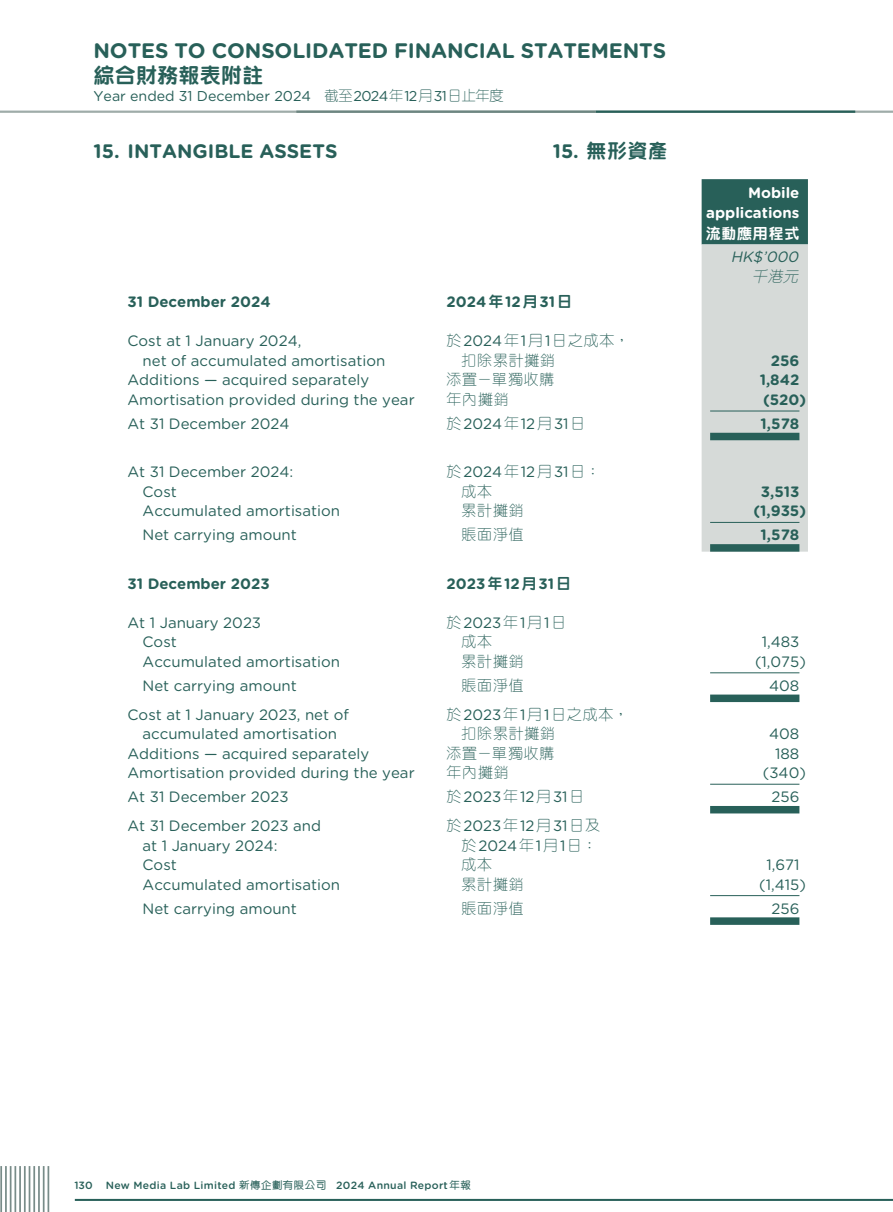
<style>
.page{position:relative;width:893px;height:1212px;background:#fff}
.page>*{position:absolute;margin:0;border:0;box-sizing:border-box;transform-origin:0 0}
.t1{font:700 21px "Gotham Rounded";letter-spacing:-.005em;color:#286059}
.t2{font:800 21px "M Yuen HK";letter-spacing:.015em;color:#286059}
._01_H1{font:700 19.5px "Gotham Rounded";color:#286059}
._01_H1-2{font:800 19.5px "M Yuen HK";color:#286059}
._50_Table_txt{font:15px/19.5px "Gotham Rounded";color:#286059}
._50_Table_txt-2{font:300 15px/19.5px "M Yuen HK";letter-spacing:.05em;color:#286059}
._50_Table_txt-3{font:700 15px "Gotham Rounded";color:#286059}
._50_Table_txt-4{font:700 15px "Gotham Rounded";color:#fff}
._50_Table_txt-5{font:italic 15px "Gotham Rounded";color:#286059}
._50_Table_txt-6{font:800 15px "M Yuen HK";letter-spacing:.05em;color:#fff}
._50_Table_txt-7{font:italic 300 15px "M Yuen HK";color:#286059}
.t3{font:14.25px "Gotham Rounded";color:#286059}
.t4{font:500 10.5px "Gotham Rounded";letter-spacing:.025em;color:#286059}
.s1{font-family:"M Yuen HK";font-weight:300}
.s2{font-family:"Gotham Rounded";font-weight:700}
.s3{font-family:"M Yuen HK";font-weight:800}
.s4{font-family:"Gotham Rounded";font-weight:400}
.s5{font-family:"M Yuen HK"}
</style>
<div class="page">
<hr style="left:75px;top:1199px;width:818px;height:2px;background:#286059">
<hr style="left:0;top:111px;width:893px;height:2px;background:#9faca9">
<hr style="left:596px;top:111px;width:259px;height:2px;background:#286059">
<hr style="left:296px;top:111px;width:300px;height:2px;background:#6d8681">
<hr style="left:0;top:1166px;width:2px;height:46px;background:#788c89">
<hr style="left:5px;top:1166px;width:2px;height:46px;background:#788c89">
<hr style="left:10px;top:1166px;width:2px;height:46px;background:#788c89">
<hr style="left:14px;top:1166px;width:2px;height:46px;background:#788c89">
<hr style="left:24px;top:1166px;width:2px;height:46px;background:#788c89">
<hr style="left:19px;top:1166px;width:2px;height:46px;background:#788c89">
<hr style="left:29px;top:1166px;width:1px;height:46px;background:#788c89">
<hr style="left:33px;top:1166px;width:2px;height:46px;background:#788c89">
<hr style="left:38px;top:1166px;width:2px;height:46px;background:#788c89">
<hr style="left:43px;top:1166px;width:2px;height:46px;background:#788c89">
<hr style="left:48px;top:1166px;width:1px;height:46px;background:#788c89">
<svg style="left:702px;top:179px;width:106px;height:373px;background:#b6c3c0"></svg>
<hr style="left:710px;top:411px;width:89px;height:1px;background:#286059">
<div style="left:710px;top:433px;width:89px;height:7px;background:#286059"></div>
<hr style="left:710px;top:522px;width:89px;height:1px;background:#286059">
<div style="left:710px;top:544px;width:89px;height:8px;background:#286059"></div>
<hr style="left:710px;top:672px;width:89px;height:1px;background:#286059">
<div style="left:710px;top:694px;width:89px;height:8px;background:#286059"></div>
<hr style="left:710px;top:784px;width:89px;height:1px;background:#286059">
<div style="left:710px;top:806px;width:89px;height:7px;background:#286059"></div>
<hr style="left:710px;top:895px;width:89px;height:1px;background:#286059">
<div style="left:710px;top:917px;width:89px;height:8px;background:#286059"></div>
<h1 class="t1" style="left:94px;top:35px;width:574px">NOTES TO CONSOLIDATED FINANCIAL STATEMENTS</h1>
<h1 class="t2" style="left:94px;top:65px;width:171px">綜合財務報表附註</h1>
<p class="t3" style="left:94px;top:86px;width:411px">Year ended 31 December 2024 <span class="s1">截至</span>2024<span class="s1">年</span>12<span class="s1">月</span>31<span class="s1">日止年度</span></p>
<p class="_01_H1" style="left:94px;top:137px;width:245px">15. INTANGIBLE ASSETS</p>
<p class="_01_H1-2" style="left:553px;top:141px;width:116px"><span class="s2">15.</span> 無形資產</p>
<p class="_50_Table_txt-3" style="left:128px;top:291px;width:145px">31 December 2024</p>
<p class="_50_Table_txt-3" style="left:446px;top:291px;width:127px">2024<span class="s3">年</span>12<span class="s3">月</span>31<span class="s3">日</span></p>
<p class="_50_Table_txt" style="left:143px;top:331px;width:244px;text-indent:-15px">Cost at 1 January 2024,<br>net of accumulated amortisation</p>
<p class="_50_Table_txt-2" style="left:461px;top:330px;width:169px;text-indent:-15px">於<span class="s4">2024</span>年<span class="s4">1</span>月<span class="s4">1</span>日之成本，扣除累計攤銷</p>
<p class="_50_Table_txt-4" style="left:748px;top:182px;width:53px">Mobile</p>
<p class="_50_Table_txt-4" style="left:706px;top:202px;width:95px">applications</p>
<p class="_50_Table_txt-6" style="left:706px;top:226px;width:95px">流動應用程式</p>
<p class="_50_Table_txt-5" style="left:731px;top:246px;width:73px">HK$’000</p>
<p class="_50_Table_txt-7" style="left:752px;top:266px;width:52px">千港元</p>
<p class="_50_Table_txt-3" style="left:771px;top:350px;width:30px">256</p>
<p class="_50_Table_txt" style="left:128px;top:370px;width:243px">Additions — acquired separately</p>
<p class="_50_Table_txt-2" style="left:446px;top:369px;width:109px">添置－單獨收購</p>
<p class="_50_Table_txt-3" style="left:760px;top:369px;width:41px">1,842</p>
<p class="_50_Table_txt" style="left:128px;top:389px;width:289px">Amortisation provided during the year</p>
<p class="_50_Table_txt-2" style="left:446px;top:389px;width:64px">年內攤銷</p>
<p class="_50_Table_txt-3" style="left:763px;top:389px;width:45px">(520)</p>
<p class="_50_Table_txt" style="left:128px;top:413px;width:163px">At 31 December 2024</p>
<p class="_50_Table_txt" style="left:446px;top:413px;width:140px"><span class="s1">於</span>2024<span class="s1">年</span>12<span class="s1">月</span>31<span class="s1">日</span></p>
<p class="_50_Table_txt-3" style="left:761px;top:413px;width:40px">1,578</p>
<p class="_50_Table_txt" style="left:128px;top:462px;width:167px">At 31 December 2024:</p>
<p class="_50_Table_txt" style="left:446px;top:462px;width:155px"><span class="s1">於</span>2024<span class="s1">年</span>12<span class="s1">月</span>31<span class="s1">日：</span></p>
<p class="_50_Table_txt" style="left:143px;top:481px;width:36px">Cost</p>
<p class="_50_Table_txt-2" style="left:461px;top:481px;width:32px">成本</p>
<p class="_50_Table_txt-3" style="left:761px;top:480px;width:40px">3,513</p>
<p class="_50_Table_txt" style="left:143px;top:501px;width:199px">Accumulated amortisation</p>
<p class="_50_Table_txt-2" style="left:461px;top:500px;width:64px">累計攤銷</p>
<p class="_50_Table_txt-3" style="left:753px;top:500px;width:54px">(1,935)</p>
<p class="_50_Table_txt" style="left:143px;top:525px;width:156px">Net carrying amount</p>
<p class="_50_Table_txt-2" style="left:461px;top:524px;width:64px">賬面淨值</p>
<p class="_50_Table_txt-3" style="left:761px;top:524px;width:40px">1,578</p>
<p class="_50_Table_txt-3" style="left:128px;top:572px;width:144px">31 December 2023</p>
<p class="_50_Table_txt-3" style="left:446px;top:572px;width:126px">2023<span class="s3">年</span>12<span class="s3">月</span>31<span class="s3">日</span></p>
<p class="_50_Table_txt" style="left:128px;top:612px;width:135px">At 1 January 2023</p>
<p class="_50_Table_txt" style="left:446px;top:612px;width:121px"><span class="s1">於</span>2023<span class="s1">年</span>1<span class="s1">月</span>1<span class="s1">日</span></p>
<p class="_50_Table_txt" style="left:143px;top:631px;width:36px">Cost</p>
<p class="_50_Table_txt-2" style="left:461px;top:631px;width:32px">成本</p>
<p class="_50_Table_txt" style="left:762px;top:631px;width:39px">1,483</p>
<p class="_50_Table_txt" style="left:143px;top:651px;width:199px">Accumulated amortisation</p>
<p class="_50_Table_txt-2" style="left:461px;top:651px;width:64px">累計攤銷</p>
<p class="_50_Table_txt" style="left:755px;top:651px;width:52px">(1,075)</p>
<p class="_50_Table_txt" style="left:143px;top:675px;width:156px">Net carrying amount</p>
<p class="_50_Table_txt-2" style="left:461px;top:675px;width:64px">賬面淨值</p>
<p class="_50_Table_txt" style="left:769px;top:675px;width:32px">408</p>
<p class="_50_Table_txt" style="left:128px;top:704px;width:223px;text-align:center">Cost at 1 January 2023, net of accumulated amortisation</p>
<p class="_50_Table_txt-2" style="left:461px;top:703px;width:169px;text-indent:-15px">於<span class="s4">2023</span>年<span class="s4">1</span>月<span class="s4">1</span>日之成本，扣除累計攤銷</p>
<p class="_50_Table_txt" style="left:769px;top:723px;width:32px">408</p>
<p class="_50_Table_txt" style="left:128px;top:743px;width:243px">Additions — acquired separately</p>
<p class="_50_Table_txt-2" style="left:446px;top:742px;width:109px">添置－單獨收購</p>
<p class="_50_Table_txt" style="left:775px;top:743px;width:26px">188</p>
<p class="_50_Table_txt" style="left:128px;top:762px;width:289px">Amortisation provided during the year</p>
<p class="_50_Table_txt-2" style="left:446px;top:762px;width:64px">年內攤銷</p>
<p class="_50_Table_txt" style="left:763px;top:762px;width:45px">(340)</p>
<p class="_50_Table_txt" style="left:128px;top:786px;width:163px">At 31 December 2023</p>
<p class="_50_Table_txt" style="left:446px;top:786px;width:140px"><span class="s1">於</span>2023<span class="s1">年</span>12<span class="s1">月</span>31<span class="s1">日</span></p>
<p class="_50_Table_txt" style="left:772px;top:786px;width:29px">256</p>
<p class="_50_Table_txt" style="left:143px;top:815px;width:180px;text-indent:-15px">At 31 December 2023 and at 1 January 2024:</p>
<p class="_50_Table_txt" style="left:446px;top:815px;width:155px;text-align:right"><span class="s1">於</span>2023<span class="s1">年</span>12<span class="s1">月</span>31<span class="s1">日及於</span>2024<span class="s1">年</span>1<span class="s1">月</span>1<span class="s1">日：</span></p>
<p class="_50_Table_txt" style="left:143px;top:854px;width:36px">Cost</p>
<p class="_50_Table_txt-2" style="left:461px;top:854px;width:32px">成本</p>
<p class="_50_Table_txt" style="left:766px;top:854px;width:35px">1,671</p>
<p class="_50_Table_txt" style="left:143px;top:874px;width:199px">Accumulated amortisation</p>
<p class="_50_Table_txt-2" style="left:461px;top:873px;width:64px">累計攤銷</p>
<p class="_50_Table_txt" style="left:759px;top:874px;width:48px">(1,415)</p>
<p class="_50_Table_txt" style="left:143px;top:898px;width:156px">Net carrying amount</p>
<p class="_50_Table_txt-2" style="left:461px;top:897px;width:64px">賬面淨值</p>
<p class="_50_Table_txt" style="left:772px;top:898px;width:29px">256</p>
<p class="t4" style="left:74px;top:1178px;width:398px">130 New Media Lab Limited <span class="s5">新傳企劃有限公司</span> 2024 Annual Report<span class="s5">年報</span></p>
</div>
